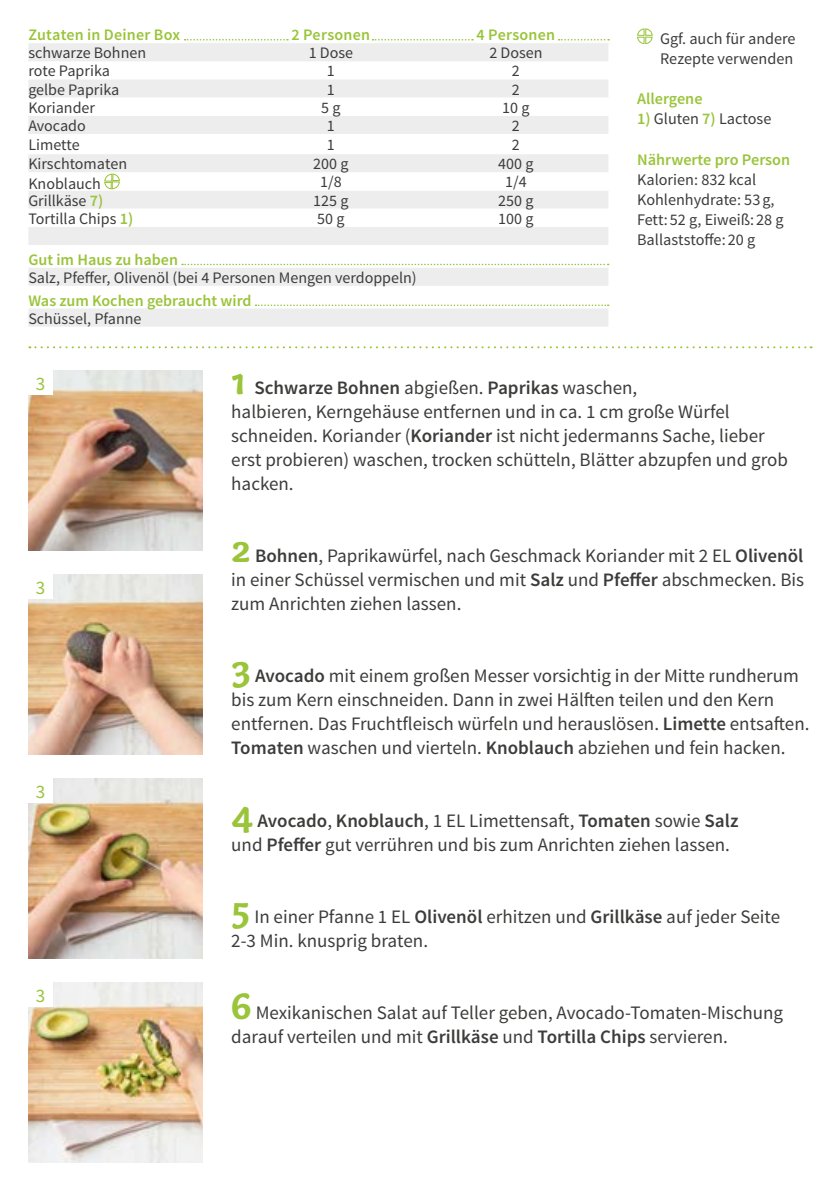
<style>
.page{position:relative;width:840px;height:1191px;background:#fff}
.page>*{position:absolute;margin:0;border:0;box-sizing:border-box;transform-origin:0 0}
.FRONT___BACK_Running{font:19px/24px "Source Sans Pro";color:#3c3c3b}
.BACK_Numbers_on_Phot{font:19px "Source Sans Pro";color:#9ac43a}
.BACK_Text_next_to_ta{font:16.2px/20.2px "Source Sans Pro";color:#3c3c3b}
.BACK_Text_next_to_ta-2{font:600 16.2px "Source Sans Pro";color:#9ac43a}
.BACK_Table_Content_L{font:16px "Source Sans Pro";color:#3c3c3b}
.BACK_Table_Content_C{font:16px "Source Sans Pro";color:#3c3c3b}
.BACK_Table_Content_L-2{font:600 16px "Source Sans Pro";color:#9ac43a}
.BACK_Table_Header_CE{font:600 16px "Source Sans Pro";letter-spacing:.015em;color:#9ac43a}
.s1{font-weight:600;font-size:16.2px;color:#9ac43a}
.s2{font-weight:600;color:#9ac43a}
.s3{font-family:"Capucine Basic";font-weight:700;font-size:40px;color:#9ac43a}
.s4{font-weight:600}
</style>
<div class="page">
<div style="left:556px;top:38px;width:61px;height:11px;background:#000;opacity:.2"></div>
<svg style="left:558px;top:39px;width:50px;height:1px"></svg>
<div style="left:182px;top:38px;width:114px;height:11px;background:#000;opacity:.2"></div>
<svg style="left:184px;top:39px;width:104px;height:1px"></svg>
<div style="left:370px;top:38px;width:111px;height:11px;background:#000;opacity:.2"></div>
<svg style="left:372px;top:39px;width:101px;height:1px"></svg>
<img style="left:28px;top:982px;width:175px;height:180px">
<img style="left:28px;top:778px;width:175px;height:180px">
<img style="left:28px;top:574px;width:175px;height:180px">
<img style="left:28px;top:370px;width:175px;height:180px">
<svg style="left:29px;top:346px;width:782px;height:2px"></svg>
<div style="left:28px;top:574px;width:24px;height:24px;background:#fff"></div>
<div style="left:28px;top:982px;width:24px;height:24px;background:#fff"></div>
<div style="left:28px;top:778px;width:24px;height:24px;background:#fff"></div>
<div style="left:28px;top:370px;width:24px;height:24px;background:#fff"></div>
<svg style="left:637px;top:28px;width:16px;height:17px"></svg>
<svg style="left:28px;top:43px;width:580px;height:54px;fill:#ededed"></svg>
<svg style="left:28px;top:116px;width:580px;height:148px"></svg>
<svg style="left:104px;top:173px;width:16px;height:17px"></svg>
<svg style="left:28px;top:264px;width:580px;height:63px"></svg>
<p class="BACK_Table_Header_CE" style="left:28px;top:25px;width:153px">Zutaten in Deiner Box</p>
<p class="BACK_Table_Header_CE" style="left:291px;top:25px;width:80px">2 Personen</p>
<p class="BACK_Table_Header_CE" style="left:476px;top:25px;width:80px">4 Personen</p>
<p class="BACK_Table_Content_L" style="left:28px;top:43px;width:119px">schwarze Bohnen</p>
<p class="BACK_Table_Content_C" style="left:308px;top:43px;width:46px">1 Dose</p>
<p class="BACK_Table_Content_C" style="left:489px;top:43px;width:55px">2 Dosen</p>
<p class="BACK_Table_Content_L" style="left:28px;top:61px;width:83px">rote Paprika</p>
<p class="BACK_Table_Content_C" style="left:327px;top:61px;width:9px">1</p>
<p class="BACK_Table_Content_C" style="left:511px;top:61px;width:9px">2</p>
<p class="BACK_Table_Content_L" style="left:28px;top:79px;width:92px">gelbe Paprika</p>
<p class="BACK_Table_Content_C" style="left:327px;top:79px;width:9px">1</p>
<p class="BACK_Table_Content_C" style="left:511px;top:79px;width:9px">2</p>
<p class="BACK_Table_Content_L" style="left:28px;top:97px;width:68px">Koriander</p>
<p class="BACK_Table_Content_C" style="left:321px;top:97px;width:21px">5 g</p>
<p class="BACK_Table_Content_C" style="left:502px;top:97px;width:29px">10 g</p>
<p class="BACK_Table_Content_L" style="left:28px;top:116px;width:59px">Avocado</p>
<p class="BACK_Table_Content_C" style="left:327px;top:116px;width:9px">1</p>
<p class="BACK_Table_Content_C" style="left:511px;top:116px;width:9px">2</p>
<p class="BACK_Table_Content_L" style="left:28px;top:135px;width:53px">Limette</p>
<p class="BACK_Table_Content_C" style="left:327px;top:135px;width:9px">1</p>
<p class="BACK_Table_Content_C" style="left:511px;top:135px;width:9px">2</p>
<p class="BACK_Table_Content_L" style="left:28px;top:154px;width:100px">Kirschtomaten</p>
<p class="BACK_Table_Content_C" style="left:313px;top:154px;width:37px">200 g</p>
<p class="BACK_Table_Content_C" style="left:498px;top:154px;width:37px">400 g</p>
<p class="BACK_Table_Content_L" style="left:28px;top:174px;width:74px">Knoblauch</p>
<p class="BACK_Table_Content_C" style="left:320px;top:172px;width:23px">1/8</p>
<p class="BACK_Table_Content_C" style="left:505px;top:172px;width:23px">1/4</p>
<p class="BACK_Table_Content_L" style="left:28px;top:190px;width:76px">Grillkäse <span class="s1">7)</span></p>
<p class="BACK_Table_Content_C" style="left:313px;top:190px;width:37px">125 g</p>
<p class="BACK_Table_Content_C" style="left:498px;top:190px;width:37px">250 g</p>
<p class="BACK_Table_Content_L" style="left:28px;top:209px;width:106px">Tortilla Chips <span class="s1">1)</span></p>
<p class="BACK_Table_Content_C" style="left:317px;top:208px;width:29px">50 g</p>
<p class="BACK_Table_Content_C" style="left:498px;top:208px;width:37px">100 g</p>
<p class="BACK_Table_Content_L-2" style="left:28px;top:249px;width:151px">Gut im Haus zu haben</p>
<p class="BACK_Table_Content_C" style="left:28px;top:267px;width:389px">Salz, Pfeffer, Olivenöl (bei 4 Personen Mengen verdoppeln)</p>
<p class="BACK_Table_Content_L-2" style="left:28px;top:290px;width:224px">Was zum Kochen gebraucht wird</p>
<p class="BACK_Table_Content_L" style="left:28px;top:308px;width:115px">Schüssel, Pfanne</p>
<p class="BACK_Text_next_to_ta" style="left:659px;top:29px;width:137px">Ggf. auch für andere<br>Rezepte verwenden</p>
<p class="BACK_Text_next_to_ta-2" style="left:636px;top:88px;width:67px">Allergene</p>
<p class="BACK_Text_next_to_ta" style="left:636px;top:109px;width:136px"><span class="s2">1)</span> Gluten <span class="s2">7)</span> Lactose</p>
<p class="BACK_Text_next_to_ta-2" style="left:636px;top:149px;width:154px">Nährwerte pro Person</p>
<p class="BACK_Text_next_to_ta" style="left:636px;top:170px;width:120px">Kalorien: 832 kcal</p>
<p class="BACK_Text_next_to_ta" style="left:636px;top:190px;width:148px">Kohlenhydrate: 53g,<br>Fett: 52 g, Eiweiß: 28 g</p>
<p class="BACK_Text_next_to_ta" style="left:636px;top:230px;width:120px">Ballaststoffe: 20 g</p>
<p class="BACK_Numbers_on_Phot" style="left:36px;top:371px;width:11px">3</p>
<p class="BACK_Numbers_on_Phot" style="left:36px;top:575px;width:11px">3</p>
<p class="BACK_Numbers_on_Phot" style="left:36px;top:779px;width:11px">3</p>
<p class="BACK_Numbers_on_Phot" style="left:36px;top:983px;width:11px">3</p>
<p class="FRONT___BACK_Running" style="left:231px;top:376px;width:558px"><span class="s3">1</span> <span class="s4">Schwarze Bohnen</span> abgießen. <span class="s4">Paprikas</span> waschen,<br>halbieren, Kerngehäuse entfernen und in ca. 1 cm große Würfel schneiden. Koriander (<span class="s4">Koriander</span> ist nicht jedermanns Sache, lieber erst probieren) waschen, trocken schütteln, Blätter abzupfen und grob hacken.</p>
<p class="FRONT___BACK_Running" style="left:231px;top:544px;width:574px;text-align:justify"><span class="s3">2</span> <span class="s4">Bohnen</span>, Paprikawürfel, nach Geschmack Koriander mit 2 EL <span class="s4">Olivenöl </span>in einer Schüssel vermischen und mit <span class="s4">Salz</span> und <span class="s4">Pfeffer</span> abschmecken. Bis zum Anrichten ziehen lassen.</p>
<p class="FRONT___BACK_Running" style="left:231px;top:664px;width:579px"><span class="s3">3</span> <span class="s4">Avocado</span> mit einem großen Messer vorsichtig in der Mitte rundherum bis zum Kern einschneiden. Dann in zwei Hälften teilen und den Kern entfernen. Das Fruchtfleisch würfeln und herauslösen. <span class="s4">Limette</span> entsaften.<br><span class="s4">Tomaten</span> waschen und vierteln. <span class="s4">Knoblauch</span> abziehen und fein hacken.</p>
<p class="FRONT___BACK_Running" style="left:231px;top:808px;width:508px"><span class="s3">4</span> <span class="s4">Avocado</span>, <span class="s4">Knoblauch</span>, 1 EL Limettensaft, <span class="s4">Tomaten</span> sowie <span class="s4">Salz </span>und <span class="s4">Pfeffer</span> gut verrühren und bis zum Anrichten ziehen lassen.</p>
<p class="FRONT___BACK_Running" style="left:231px;top:904px;width:550px"><span class="s3">5</span> In einer Pfanne 1 EL <span class="s4">Olivenöl</span> erhitzen und <span class="s4">Grillkäse</span> auf jeder Seite<br>2-3 Min. knusprig braten.</p>
<p class="FRONT___BACK_Running" style="left:231px;top:1000px;width:553px"><span class="s3">6</span> Mexikanischen Salat auf Teller geben, Avocado-Tomaten-Mischung darauf verteilen und mit <span class="s4">Grillkäse</span> und <span class="s4">Tortilla Chips</span> servieren.</p>
</div>
